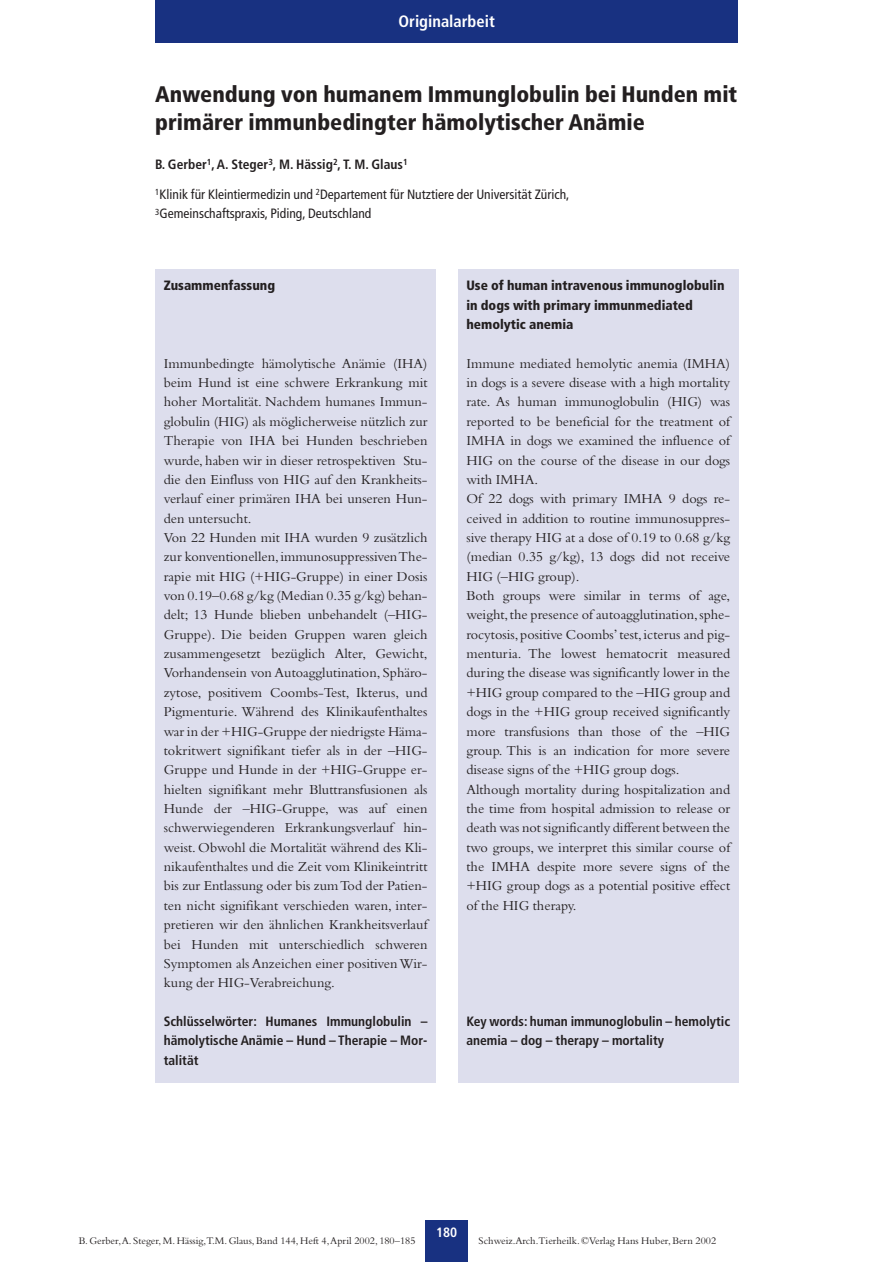
<style>
.page{position:relative;width:893px;height:1262px;background:#fff}
.page>*{position:absolute;margin:0;border:0;box-sizing:border-box;transform-origin:0 0}
.t1{font:900 condensed 22.5px/28.3px "Frutiger";color:#231f20}
.t2{font:700 condensed 16.5px "Frutiger";color:#fff}
.t3{font:14.25px/19.4px "Bembo";color:#231f20}
.t4{font:700 condensed 13.5px/19.4px "Frutiger";color:#231f20;text-align:justify}
.t5{font:condensed 13.5px/19.4px "Frutiger";color:#231f20}
.t6{font:900 condensed 13.5px/19.4px "Frutiger";color:#231f20}
.t7{font:700 condensed 13.5px "Frutiger";color:#fff}
.t8{font:10.5px "Bembo";color:#231f20}
</style>
<div class="page">
<div style="left:425px;top:1220px;width:43px;height:41px;background:#183181"></div>
<div style="left:155px;top:0;width:583px;height:43px;background:#183181"></div>
<div style="left:155px;top:269px;width:281px;height:813px;background:#dddeed"></div>
<div style="left:458px;top:269px;width:280px;height:813px;background:#dddeed"></div>
<p class="t2" style="left:398px;top:14px;width:98px">Originalarbeit</p>
<h1 class="t1" style="left:155px;top:82px;width:583px">Anwendung von humanem Immunglobulin bei Hunden mit primärer immunbedingter hämolytischer Anämie</h1>
<p class="t4" style="left:155px;top:155px;width:254px">B. Gerber<sup>1</sup>, A. Steger<sup>3</sup>, M. Hässig<sup>2</sup>, T. M. Glaus<sup>1</sup></p>
<p class="t5" style="left:155px;top:185px;width:415px"><sup>1</sup>Klinik für Kleintiermedizin und <sup>2</sup>Departement für Nutztiere der Universität Zürich,<br><sup>3</sup>Gemeinschaftspraxis, Piding, Deutschland</p>
<p class="t6" style="left:164px;top:277px;width:113px">Zusammenfassung</p>
<p class="t3" style="left:164px;top:355px;width:265px">Immunbedingte hämolytische Anämie (IHA) beim Hund ist eine schwere Erkrankung mit hoher Mortalität. Nachdem humanes Immun&shy;globulin (HIG) als möglicherweise nützlich zur Therapie von IHA bei Hunden beschrieben wurde, haben wir in dieser retrospektiven Stu&shy;die den Einfluss von HIG auf den Krankheits&shy;verlauf einer primären IHA bei unseren Hun&shy;den untersucht.<br>Von 22 Hunden mit IHA wurden 9 zusätzlich zur konventionellen,immunosuppressiven The&shy;rapie mit HIG (+HIG-Gruppe) in einer Dosis von 0.19–0.68 g/kg (Median 0.35 g/kg) behan&shy;delt; 13 Hunde blieben unbehandelt (–HIG-Gruppe). Die beiden Gruppen waren gleich zusammengesetzt bezüglich Alter, Gewicht, Vorhandensein von Autoagglutination, Sphäro&shy;zytose, positivem Coombs-Test, Ikterus, und Pigmenturie. Während des Klinikaufenthaltes war in der +HIG-Gruppe der niedrigste Häma&shy;tokritwert signifikant tiefer als in der –HIG-Gruppe und Hunde in der +HIG-Gruppe er&shy;hielten signifikant mehr Bluttransfusionen als Hunde der –HIG-Gruppe, was auf einen schwerwiegenderen Erkrankungsverlauf hin&shy;weist. Obwohl die Mortalität während des Kli&shy;nikaufenthaltes und die Zeit vom Klinikeintritt bis zur Entlassung oder bis zum Tod der Patien&shy;ten nicht signifikant verschieden waren, inter&shy;pretieren wir den ähnlichen Krankheitsverlauf bei Hunden mit unterschiedlich schweren Symptomen als Anzeichen einer positiven Wir&shy;kung der HIG-Verabreichung.</p>
<p class="t4" style="left:164px;top:1012px;width:265px">Schlüsselwörter: Humanes Immunglobulin – hämolytische Anämie – Hund – Therapie – Mor&shy;talität</p>
<p class="t6" style="left:466px;top:277px;width:259px">Use of human intravenous immunoglobulin in dogs with primary immunmediated hemolytic anemia</p>
<p class="t3" style="left:466px;top:355px;width:265px">Immune mediated hemolytic anemia (IMHA) in dogs is a severe disease with a high mortality rate. As human immunoglobulin (HIG) was reported to be beneficial for the treatment of IMHA in dogs we examined the influence of HIG on the course of the disease in our dogs with IMHA.<br>Of 22 dogs with primary IMHA 9 dogs re&shy;ceived in addition to routine immunosuppres&shy;sive therapy HIG at a dose of 0.19 to 0.68 g/kg (median 0.35 g/kg), 13 dogs did not receive HIG (–HIG group).<br>Both groups were similar in terms of age, weight,the presence of autoagglutination,sphe&shy;rocytosis,positive Coombs’test,icterus and pig&shy;menturia. The lowest hematocrit measured during the disease was significantly lower in the +HIG group compared to the –HIG group and dogs in the +HIG group received significantly more transfusions than those of the –HIG group. This is an indication for more severe disease signs of the +HIG group dogs.<br>Although mortality during hospitalization and the time from hospital admission to release or death was not significantly different between the two groups, we interpret this similar course of the IMHA despite more severe signs of the +HIG group dogs as a potential positive effect of the HIG therapy.</p>
<p class="t4" style="left:466px;top:1012px;width:265px">Key words: human immunoglobulin – hemolytic anemia – dog – therapy – mortality</p>
<p class="t7" style="left:436px;top:1226px;width:23px">180</p>
<p class="t8" style="left:79px;top:1236px;width:338px">B. Gerber,A. Steger, M. Hässig,T.M. Glaus, Band 144, Heft 4,April 2002, 180–185</p>
<p class="t8" style="left:478px;top:1236px;width:239px">Schweiz.Arch.Tierheilk. ©Verlag Hans Huber, Bern 2002</p>
</div>
